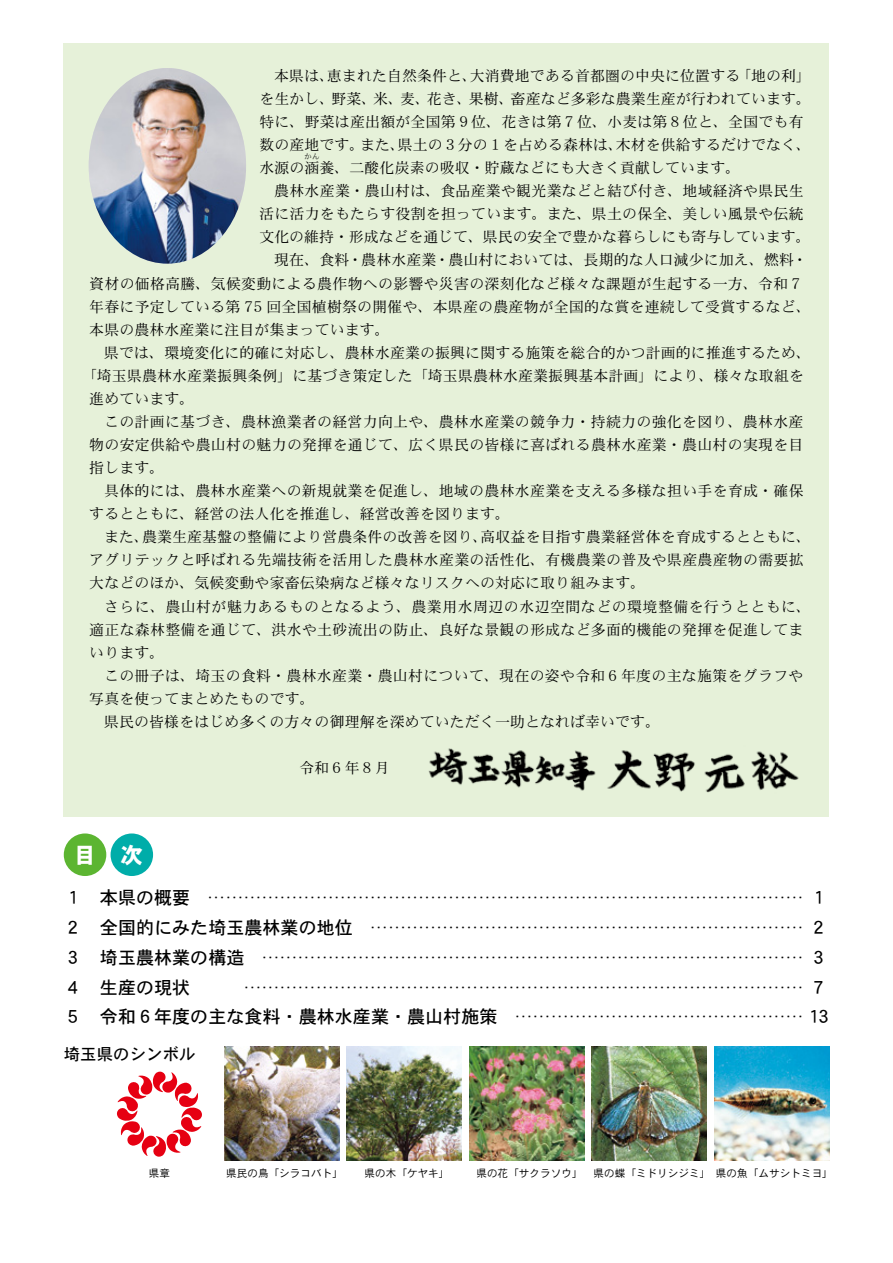
<style>
.page{position:relative;width:893px;height:1263px;background:#fff}
.page>*{position:absolute;margin:0;border:0;box-sizing:border-box;transform-origin:0 0}
.t1{font:22.35px "DFPHS Gothic CID W9";color:#fff}
.t2{font:18px "DFPHS Gothic CID W3";color:#000}
.t3{font:18px "DFPHS Gothic CID W5";color:#000}
.t4{font:16.5px "DFPHS Gothic CID W5";color:#000}
.t5{font:14.85px/23.1px "DFPHS Mincho CID W3";letter-spacing:.01em;color:#000}
.t6{font:10.65px "DFPHS Gothic CID W3";color:#000}
.t7{font:7.5px "DFPHS Mincho CID W3";color:#000}
.s1{font-family:"DFPHS Gothic CID W5"}
</style>
<div class="page">
<div style="left:64px;top:43px;width:765px;height:773px;background:#e6f1d9"></div>
<img style="left:225px;top:1046px;width:114px;height:115px">
<img style="left:714px;top:1046px;width:115px;height:115px">
<img style="left:592px;top:1046px;width:115px;height:115px">
<img style="left:469px;top:1046px;width:115px;height:115px">
<img style="left:347px;top:1046px;width:115px;height:115px">
<div style="left:64px;top:833px;width:42px;height:43px;background:#5cb531;border-radius:50%"></div>
<div style="left:111px;top:833px;width:42px;height:43px;background:#00ada9;border-radius:50%"></div>
<svg style="left:117px;top:1071px;width:85px;height:86px"></svg>
<img style="left:89px;top:68px;width:157px;height:196px">
<img style="left:428px;top:748px;width:371px;height:45px">
<p class="t5" style="left:259px;top:64px;width:553px;text-indent:15px">本県は、恵まれた自然条件と、大消費地である首都圏の中央に位置する「地の利」を生かし、野菜、米、麦、花き、果樹、畜産など多彩な農業生産が行われています。特に、野菜は産出額が全国第９位、花きは第７位、小麦は第８位と、全国でも有数の産地です。また、県土の３分の１を占める森林は、木材を供給するだけでなく、水源の涵養、二酸化炭素の吸収・貯蔵などにも大きく貢献しています。</p>
<p class="t7" style="left:304px;top:153px;width:16px">かん</p>
<p class="t5" style="left:259px;top:179px;width:553px;text-align:center">農林水産業・農山村は、食品産業や観光業などと結び付き、地域経済や県民生<br>活に活力をもたらす役割を担っています。また、県土の保全、美しい風景や伝統文化の維持・形成などを通じて、県民の安全で豊かな暮らしにも寄与しています。</p>
<p class="t5" style="left:89px;top:248px;width:723px;text-indent:185px">現在、食料・農林水産業・農山村においては、長期的な人口減少に加え、燃料・資材の価格高騰、気候変動による農作物への影響や災害の深刻化など様々な課題が生起する一方、令和７年春に予定している第 75 回全国植樹祭の開催や、本県産の農産物が全国的な賞を連続して受賞するなど、本県の農林水産業に注目が集まっています。</p>
<p class="t5" style="left:104px;top:341px;width:708px">県では、環境変化に的確に対応し、農林水産業の振興に関する施策を総合的かつ計画的に推進するため、</p>
<p class="t5" style="left:82px;top:364px;width:723px">「埼玉県農林水産業振興条例」に基づき策定した「埼玉県農林水産業振興基本計画」により、様々な取組を</p>
<p class="t5" style="left:89px;top:387px;width:107px">進めています。</p>
<p class="t5" style="left:89px;top:410px;width:716px;text-align:justify;text-indent:15px">この計画に基づき、農林漁業者の経営力向上や、農林水産業の競争力・持続力の強化を図り、農林水産物の安定供給や農山村の魅力の発揮を通じて、広く県民の皆様に喜ばれる農林水産業・農山村の実現を目指します。</p>
<p class="t5" style="left:89px;top:479px;width:716px;text-indent:15px">具体的には、農林水産業への新規就業を促進し、地域の農林水産業を支える多様な担い手を育成・確保するとともに、経営の法人化を推進し、経営改善を図ります。</p>
<p class="t5" style="left:89px;top:525px;width:723px;text-indent:15px">また、農業生産基盤の整備により営農条件の改善を図り、高収益を目指す農業経営体を育成するとともに、アグリテックと呼ばれる先端技術を活用した農林水産業の活性化、有機農業の普及や県産農産物の需要拡大などのほか、気候変動や家畜伝染病など様々なリスクへの対応に取り組みます。</p>
<p class="t5" style="left:89px;top:594px;width:723px;text-indent:15px">さらに、農山村が魅力あるものとなるよう、農業用水周辺の水辺空間などの環境整備を行うとともに、適正な森林整備を通じて、洪水や土砂流出の防止、良好な景観の形成など多面的機能の発揮を促進してまいります。</p>
<p class="t5" style="left:89px;top:664px;width:716px;text-indent:15px">この冊子は、埼玉の食料・農林水産業・農山村について、現在の姿や令和６年度の主な施策をグラフや写真を使ってまとめたものです。</p>
<p class="t5" style="left:104px;top:710px;width:557px">県民の皆様をはじめ多くの方々の御理解を深めていただく一助となれば幸いです。</p>
<p class="t5" style="left:285px;top:756px;width:107px">　令和６年８月</p>
<p class="t1" style="left:74px;top:843px;width:24px">目</p>
<p class="t1" style="left:121px;top:843px;width:24px">次</p>
<p class="t3" style="left:64px;top:888px;width:128px">１　本県の概要</p>
<p class="t3" style="left:64px;top:918px;width:291px">２　全国的にみた埼玉農林業の地位</p>
<p class="t3" style="left:64px;top:948px;width:182px">３　埼玉農林業の構造</p>
<p class="t3" style="left:64px;top:977px;width:128px">４　生産の現状</p>
<p class="t3" style="left:64px;top:1007px;width:435px">５　令和６年度の主な食料・農林水産業・農山村施策</p>
<p class="t2" style="left:207px;top:888px;width:622px">……………………………………………………………………………………… <span class="s1">１</span></p>
<p class="t2" style="left:370px;top:918px;width:459px">……………………………………………………………… <span class="s1">２</span></p>
<p class="t2" style="left:261px;top:948px;width:568px">……………………………………………………………………………… <span class="s1">３</span></p>
<p class="t2" style="left:243px;top:977px;width:586px">………………………………………………………………………………… <span class="s1">７</span></p>
<p class="t2" style="left:514px;top:1007px;width:316px">………………………………………… <span class="s1">13</span></p>
<p class="t4" style="left:64px;top:1045px;width:134px">埼玉県のシンボル</p>
<p class="t6" style="left:149px;top:1167px;width:23px">県章</p>
<p class="t6" style="left:226px;top:1167px;width:118px">県民の鳥「シラコバト」</p>
<p class="t6" style="left:364px;top:1167px;width:87px">県の木「ケヤキ」</p>
<p class="t6" style="left:476px;top:1167px;width:108px">県の花「サクラソウ」</p>
<p class="t6" style="left:593px;top:1167px;width:118px">県の蝶「ミドリシジミ」</p>
<p class="t6" style="left:716px;top:1167px;width:118px">県の魚「ムサシトミヨ」</p>
</div>
